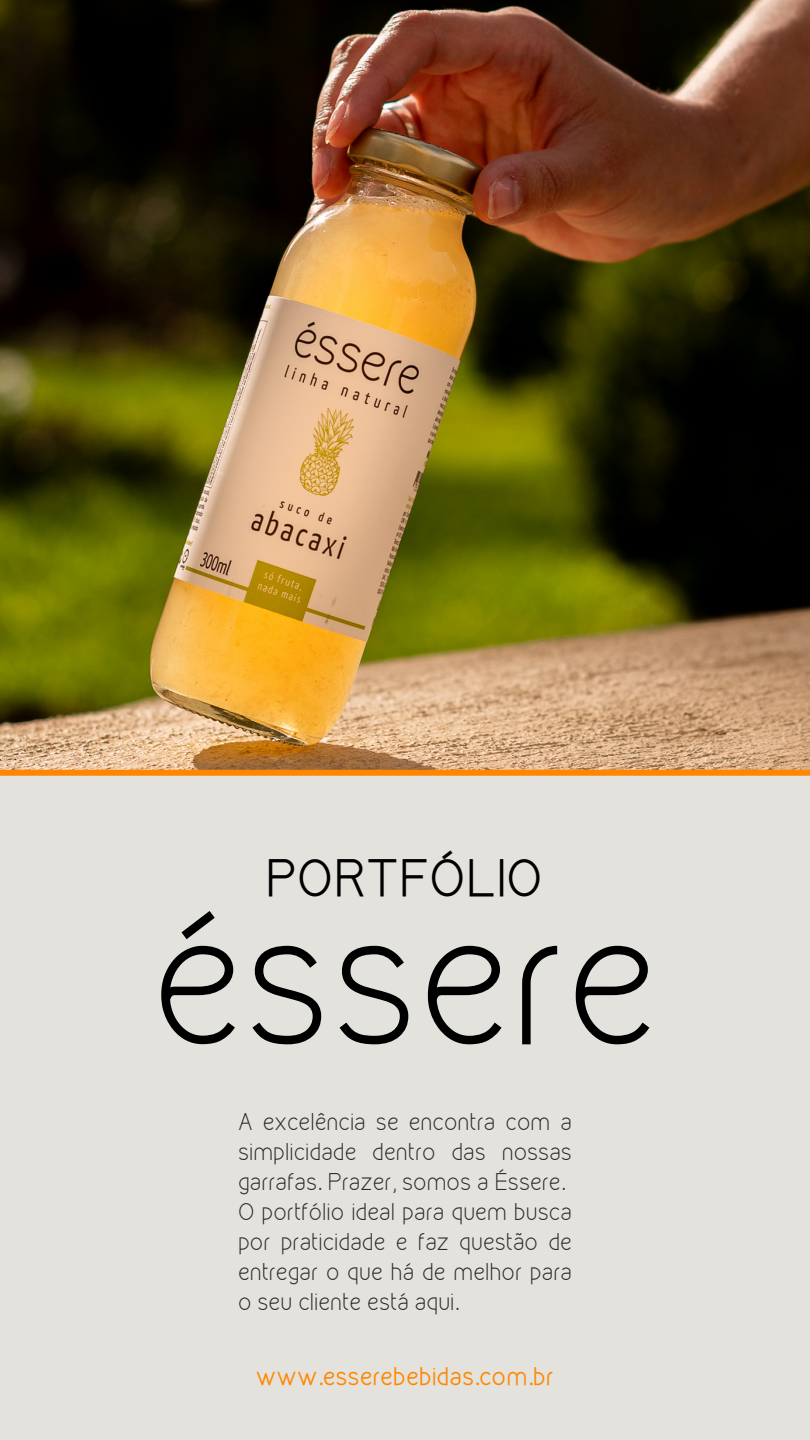
<style>
.page{position:relative;width:810px;height:1440px;background:#e4e2dd}
.page>*{position:absolute;margin:0;border:0;box-sizing:border-box;transform-origin:0 0}
.t1{font:300 170.1px "Kirvy";color:#000}
.t2{font:46.5px "Kirvy";color:#000}
.t3{font:22.5px "Kirvy";color:#ff8600}
.t4{font:300 21.7px/30px "Kirvy";color:#2b2b2b;text-align:justify}
</style>
<div class="page">
<img style="left:0;top:0;width:810px;height:770px">
<div style="left:0;top:770px;width:810px;height:6px;background:#ff8600"></div>
<h2 class="t2" style="left:266px;top:851px;width:279px">PORTFÓLIO</h2>
<p class="t1" style="left:152px;top:878px;width:508px">éssere</p>
<p class="t4" style="left:238px;top:1106px;width:335px">A excelência se encontra com a simplicidade dentro das nossas garrafas. Prazer, somos a Éssere.</p>
<p class="t4" style="left:238px;top:1196px;width:335px">O portfólio ideal para quem busca por praticidade e faz questão de entregar o que há de melhor para o seu cliente está aqui.</p>
<h1 class="t3" style="left:256px;top:1363px;width:299px">www.esserebebidas.com.br</h1>
</div>
